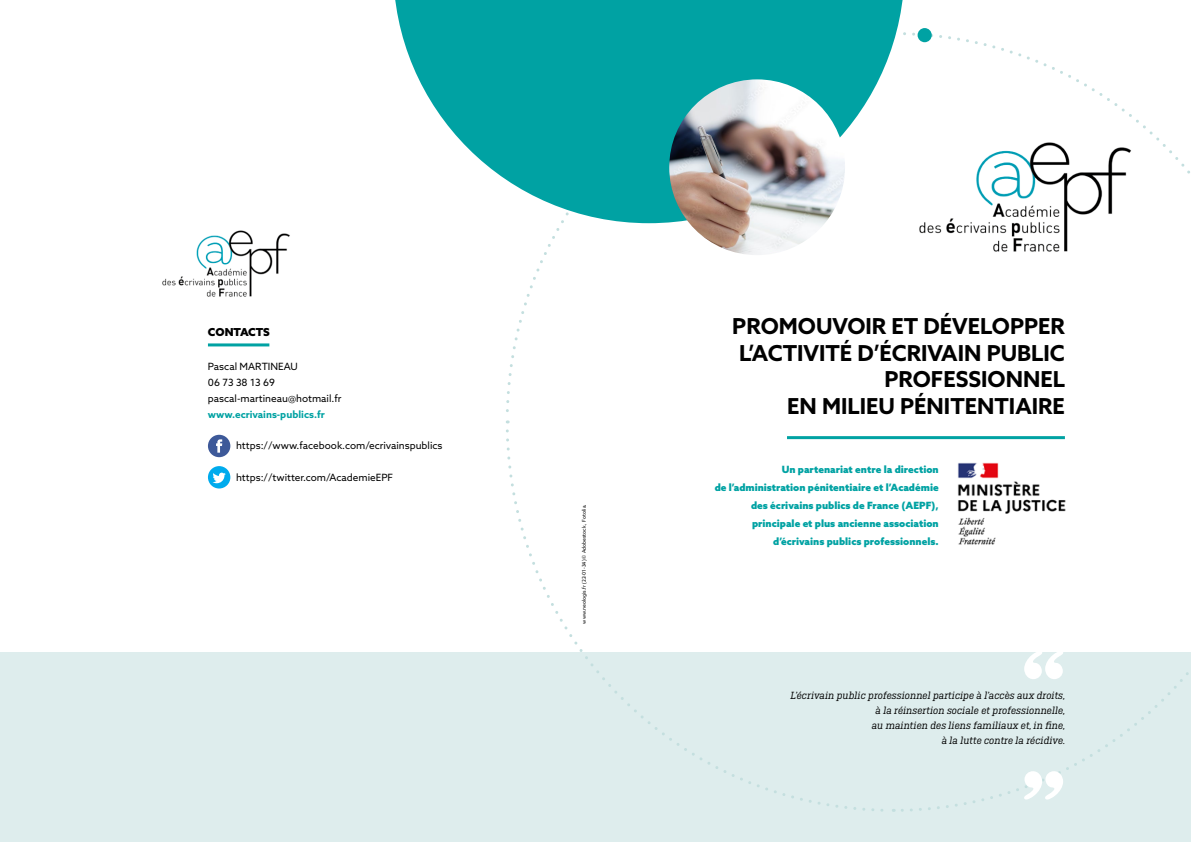
<style>
.page{position:relative;width:1191px;height:842px;background:#fff}
.page>*{position:absolute;margin:0;border:0;box-sizing:border-box;transform-origin:0 0}
.t1{font:80px/120.3px "Stencil Std";color:#fff}
.t2{font:700 22px/26.4px "Azo Sans";color:#000;text-align:right}
.t3{font:italic 11px/15px "Ciutadella Slab";color:#000;text-align:right}
.t4{font:900 11px "Azo Sans";color:#000}
.t5{font:900 10px/18px "Azo Sans";color:#00a2a3;text-align:right}
.t6{font:10px/15.8px "Azo Sans";color:#000}
.t7{font:700 10px "Azo Sans";color:#00a2a3}
.t8{font:5px "Azo Sans";color:#000}
</style>
<div class="page">
<div style="left:0;top:652px;width:612px;height:190px;background:#deeded"></div>
<div style="left:563px;top:652px;width:628px;height:190px;background:#deeded"></div>
<svg style="left:506px;top:429px;width:385px;height:383px"></svg>
<svg style="left:395px;top:0;width:509px;height:223px;fill:#00a2a3"></svg>
<img style="left:919px;top:142px;width:212px;height:110px">
<img style="left:162px;top:230px;width:128px;height:67px">
<hr style="left:787px;top:436px;width:278px;height:3px;background:#00a2a3">
<hr style="left:208px;top:343px;width:61px;height:3px;background:#00a2a3">
<img style="left:669px;top:79px;width:176px;height:176px;border-radius:88px">
<img style="left:958px;top:462px;width:108px;height:83px">
<div style="left:917px;top:28px;width:14px;height:14px;background:#00a2a3;border-radius:50%"></div>
<div style="left:208px;top:435px;width:22px;height:22px;background:#3d5999;border-radius:50%"></div>
<svg style="left:216px;top:439px;width:6px;height:14px"></svg>
<div style="left:208px;top:466px;width:22px;height:22px;background:#00abed;border-radius:50%"></div>
<svg style="left:212px;top:473px;width:14px;height:10px"></svg>
<p class="t4" style="left:208px;top:324px;width:63px">CONTACTS</p>
<p class="t6" style="left:208px;top:359px;width:135px">Pascal MARTINEAU<br>06 73 38 13 69 pascal-martineau@hotmail.fr</p>
<p class="t7" style="left:208px;top:407px;width:118px">www.ecrivains-publics.fr</p>
<p class="t6" style="left:236px;top:438px;width:208px">https://www.facebook.com/ecrivainspublics</p>
<p class="t6" style="left:236px;top:469px;width:159px">https://twitter.com/AcademieEPF</p>
<p class="t8" style="left:581px;top:623px;width:120px;rotate:-90deg">www. neologis.fr (22-01-34) © Adobestock, Fotolia.</p>
<h2 class="t2" style="left:732px;top:313px;width:334px">PROMOUVOIR ET DÉVELOPPER<br>L’ACTIVITÉ D’ÉCRIVAIN PUBLIC<br>PROFESSIONNEL<br>EN MILIEU PÉNITENTIAIRE</h2>
<p class="t5" style="left:714px;top:460px;width:225px">Un partenariat entre la direction<br>de l’administration pénitentiaire et l’Académie des écrivains publics de France (AEPF), principale et plus ancienne association d’écrivains publics professionnels.</p>
<h1 class="t1" style="left:1018px;top:623px;width:52px">“ ”</h1>
<p class="t3" style="left:790px;top:687px;width:276px">L’écrivain public professionnel participe à l’accès aux droits, à la réinsertion sociale et professionnelle,<br>au maintien des liens familiaux et, in fine,<br>à la lutte contre la récidive.</p>
</div>
